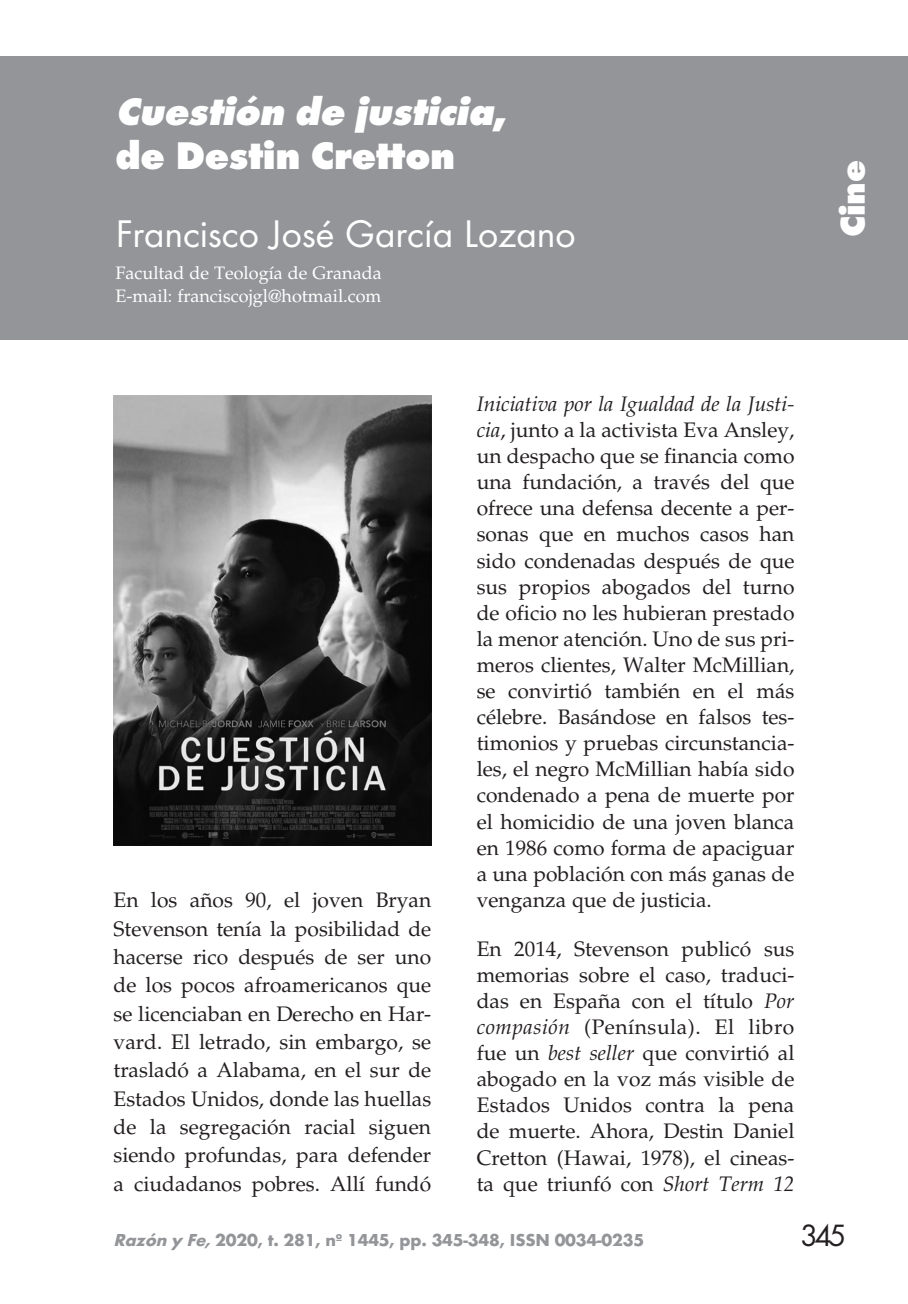
<style>
.page{position:relative;width:908px;height:1304px;background:#fff}
.page>*{position:absolute;margin:0;border:0;box-sizing:border-box;transform-origin:0 0}
.t1{font:italic 800 40px/44px "Futura T";color:#fff}
.t2{font:40px "Futura T";letter-spacing:-.01em;color:#fff}
.t3{font:800 36px "Futura T";color:#fff}
.t4{font:32px "Futura T";color:#231f20}
.t5{font:21px/26.2px "Palatino";color:#231f20;text-align:justify}
.t6{font:18px/23px "Palatino";color:#fff}
.t7{font:700 18px "Futura T";letter-spacing:-.01em;color:#939598}
.s1{font-style:normal}
.s2{font-style:italic}
</style>
<div class="page">
<div style="left:0;top:57px;width:907px;height:283px;background:#939598"></div>
<img style="left:113px;top:396px;width:318px;height:449px">
<h1 class="t1" style="left:115px;top:90px;width:393px">Cuestión de justicia<span class="s1">, de Destin Cretton</span></h1>
<h1 class="t2" style="left:115px;top:211px;width:462px">Francisco José García Lozano</h1>
<p class="t6" style="left:115px;top:261px;width:268px">Facultad de Teología de Granada<br>E-mail: franciscojgl@hotmail.com</p>
<p class="t5" style="left:113px;top:886px;width:319px;line-height:28.4px">En los años 90, el joven Bryan Stevenson tenía la posibilidad de hacerse rico después de ser uno de los pocos afroamericanos que se licenciaban en Derecho en Har&shy;vard. El letrado, sin embargo, se trasladó a Alabama, en el sur de Estados Unidos, donde las huellas de la segregación racial siguen siendo profundas, para defender a ciudadanos pobres. Allí fundó</p>
<p class="t5" style="left:476px;top:391px;width:319px"><span class="s2">Iniciativa por la Igualdad de la Justi&shy;cia</span>, junto a la activista Eva Ansley, un despacho que se financia como una fundación, a través del que ofrece una defensa decente a per&shy;sonas que en muchos casos han sido condenadas después de que sus propios abogados del turno de oficio no les hubieran prestado la menor atención. Uno de sus pri&shy;meros clientes, Walter McMillian, se convirtió también en el más célebre. Basándose en falsos tes&shy;timonios y pruebas circunstancia&shy;les, el negro McMillian había sido condenado a pena de muerte por el homicidio de una joven blanca en 1986 como forma de apaciguar a una población con más ganas de venganza que de justicia.</p>
<p class="t5" style="left:476px;top:936px;width:319px">En 2014, Stevenson publicó sus memorias sobre el caso, traduci&shy;das en España con el título <span class="s2">Por compasión</span> (Península). El libro fue un <span class="s2">best seller</span> que convirtió al abogado en la voz más visible de Estados Unidos contra la pena de muerte. Ahora, Destin Daniel Cretton (Hawai, 1978), el cineas&shy;ta que triunfó con <span class="s2">Short Term 12</span></p>
<h2 class="t3" style="left:830px;top:237px;width:78px;rotate:-90deg">Cine</h2>
<p class="t7" style="left:113px;top:1230px;width:532px"><span class="s2">Razón y Fe,</span>2020, t. 281, nº 1445, pp. 345-348, ISSN 0034-0235</p>
<h3 class="t4" style="left:799px;top:1217px;width:48px">345</h3>
</div>
